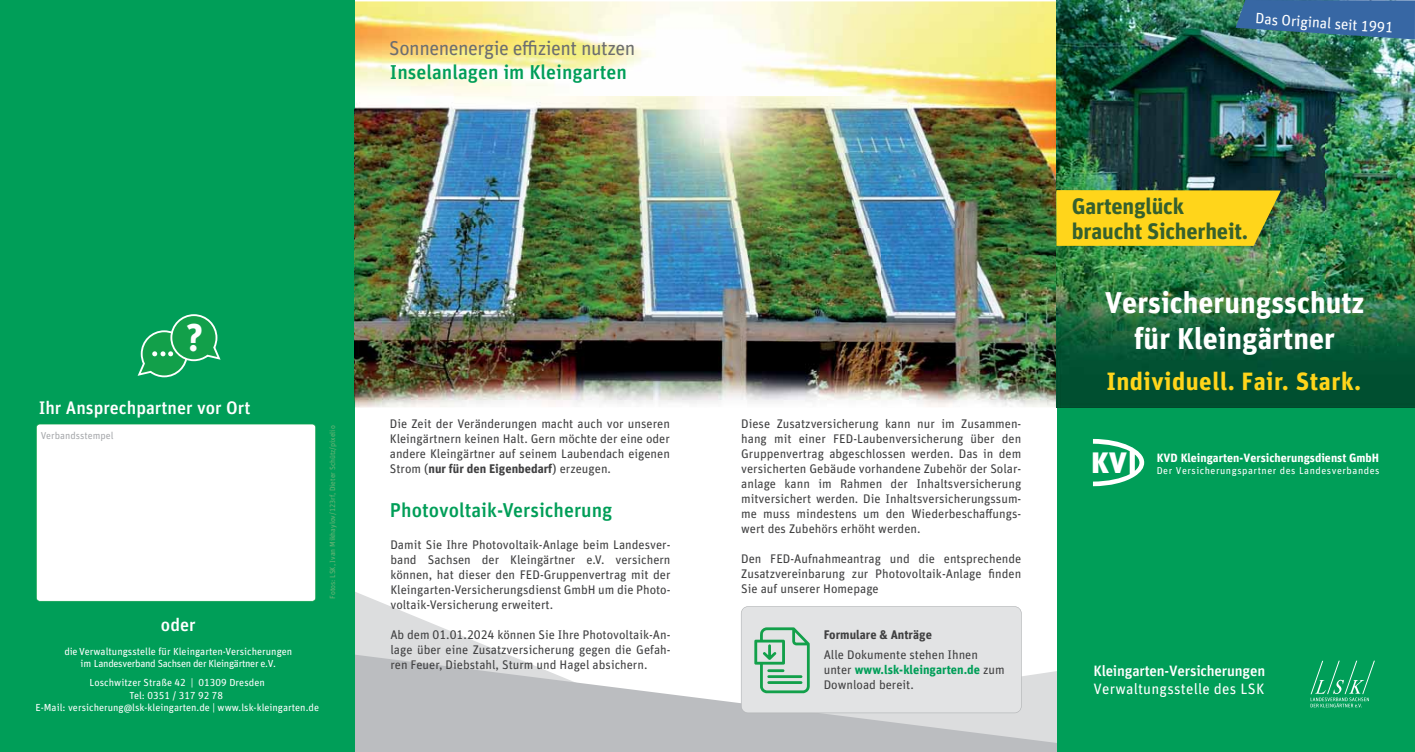
<style>
.page{position:relative;width:1415px;height:752px;background:#fff}
.page>*{position:absolute;margin:0;border:0;box-sizing:border-box;transform-origin:0 0}
.t1{font:700 38.75px "FF Unit Pro";color:#fff}
.t2{font:700 30px/36px "FF Unit Pro";color:#fff;text-align:center}
.t3{font:900 29.5px "FF Unit Pro";color:#fff;scale:1.05 1}
.t4{font:700 25px "FF Unit Pro";letter-spacing:.02em;color:#ffd51b}
.t5{font:700 22.5px/25px "FF Unit Pro";letter-spacing:-.01em;color:#35602e}
.t6{font:500 20px "FF Unit Pro";color:#009e58}
.t7{font:20px "FF Unit Pro";letter-spacing:-.025em;color:#6d6e70}
.t8{font:500 18.12px "FF Unit Pro";color:#fff}
.t9{font:15px "FF Unit Pro";letter-spacing:.015em;color:#fff}
.t10{font:500 15px "FF Unit Pro";letter-spacing:-.01em;color:#fff}
.t11{font:12.5px/15px "FF Unit Pro";color:#404041;text-align:justify}
.t12{font:700 12.5px "FF Unit Pro";color:#404041}
.t13{font:700 12px "FF Unit Pro";color:#fff}
.t14{font:10.25px/12.2px "FF Unit Pro";color:#fff;text-align:center}
.t15{font:10px "FF Unit Pro";letter-spacing:.05em;color:#fff}
.t16{font:10px "FF Unit Pro";color:#a7a9ac}
.t17{font:7.5px "FF Unit Pro";letter-spacing:-.005em;color:#6db377}
.s1{font-weight:700}
.s2{font-weight:700;color:#009e58}
</style>
<div class="page">
<img style="left:354px;top:1px;width:702px;height:407px">
<svg style="left:354px;top:591px;width:152px;height:63px"></svg>
<svg style="left:354px;top:654px;width:702px;height:98px;fill:#bbbdc0"></svg>
<img style="left:1056px;top:41px;width:358px;height:711px">
<div style="left:0;top:1px;width:354px;height:751px;background:#009e58"></div>
<svg style="left:138px;top:314px;width:82px;height:63px"></svg>
<div style="left:36px;top:424px;width:280px;height:177px;background:#fff"></div>
<svg style="left:740px;top:606px;width:281px;height:107px;background:#d9e0dd"></svg>
<img style="left:355px;top:96px;width:701px;height:131px">
<img style="left:354px;top:96px;width:1px;height:311px">
<img style="left:1056px;top:0;width:358px;height:41px">
<img style="left:1056px;top:41px;width:2px;height:367px">
<img style="left:1413px;top:41px;width:1px;height:367px">
<svg style="left:1056px;top:190px;width:224px;height:56px;background:#f1ce1d"></svg>
<img style="left:1235px;top:0;width:179px;height:39px">
<svg style="left:1092px;top:439px;width:51px;height:47px"></svg>
<svg style="left:1310px;top:661px;width:64px;height:46px;background:#21aa6d"></svg>
<h3 class="t7" style="left:389px;top:40px;width:247px">Sonnenenergie effizient nutzen</h3>
<h3 class="t6" style="left:390px;top:65px;width:238px">Inselanlagen im Kleingarten</h3>
<h1 class="t1" style="left:186px;top:323px;width:19px">?</h1>
<h3 class="t8" style="left:39px;top:401px;width:213px">Ihr Ansprechpartner vor Ort</h3>
<p class="t16" style="left:41px;top:432px;width:74px">Verbandsstempel</p>
<h3 class="t8" style="left:161px;top:617px;width:36px">oder</h3>
<p class="t14" style="left:64px;top:646px;width:229px">die Verwaltungsstelle für Kleingarten-Versicherungen im Landesverband Sachsen der Kleingärtner e.V.</p>
<p class="t14" style="left:90px;top:677px;width:177px;line-height:12.9px">Loschwitzer Straße 42 | 01309 Dresden<br>Tel: 0351 / 317 92 78</p>
<p class="t14" style="left:35px;top:702px;width:285px">E-Mail: versicherung@lsk-kleingarten.de | www.lsk-kleingarten.de</p>
<p class="t17" style="left:329px;top:599px;width:175px;rotate:-90deg">Fotos: LSK, Ivan Mikhaylov/123rf, Dieter Schütz/pixelio</p>
<p class="t11" style="left:390px;top:417px;width:281px">Die Zeit der Veränderungen macht auch vor unseren Kleingärtnern keinen Halt. Gern möchte der eine oder andere Kleingärtner auf seinem Laubendach eigenen Strom (<span class="s1">nur für den Eigenbedarf</span>) erzeugen.</p>
<h3 class="t6" style="left:390px;top:502px;width:224px">Photovoltaik-Versicherung</h3>
<p class="t11" style="left:390px;top:538px;width:281px">Damit Sie Ihre Photovoltaik-Anlage beim Landesver&shy;band Sachsen der Kleingärtner e.V. versichern können, hat dieser den FED-Gruppenvertrag mit der Kleingarten-Versicherungsdienst GmbH um die Photo&shy;voltaik-Versicherung erweitert.</p>
<p class="t11" style="left:390px;top:628px;width:281px">Ab dem 01.01.2024 können Sie Ihre Photovoltaik-An&shy;lage über eine Zusatzversicherung gegen die Gefah&shy;ren Feuer, Diebstahl, Sturm und Hagel absichern.</p>
<p class="t9" style="left:1255px;top:13px;width:139px;rotate:4deg">Das Original seit 1991</p>
<p class="t11" style="left:741px;top:417px;width:281px">Diese Zusatzversicherung kann nur im Zusammen&shy;hang mit einer FED-Laubenversicherung über den Gruppenvertrag abgeschlossen werden. Das in dem versicherten Gebäude vorhandene Zubehör der Solar&shy;anlage kann im Rahmen der Inhaltsversicherung mitversichert werden. Die Inhaltsversicherungssum&shy;me muss mindestens um den Wiederbeschaffungs&shy;wert des Zubehörs erhöht werden.</p>
<p class="t11" style="left:741px;top:552px;width:281px">Den FED-Aufnahmeantrag und die entsprechende Zusatzvereinbarung zur Photovoltaik-Anlage finden Sie auf unserer Homepage</p>
<p class="t12" style="left:823px;top:630px;width:110px">Formulare &amp; Anträge</p>
<p class="t11" style="left:823px;top:648px;width:182px;text-align:left">Alle Dokumente stehen Ihnen unter <span class="s2">www.lsk-kleingarten.de</span> zum<br>Download bereit.</p>
<h3 class="t5" style="left:1071px;top:195px;width:178px">Gartenglück braucht Sicherheit.</h3>
<h2 class="t2" style="left:1104px;top:287px;width:261px">Versicherungsschutz für Kleingärtner</h2>
<h3 class="t4" style="left:1106px;top:371px;width:256px">Individuell. Fair. Stark.</h3>
<h3 class="t3" style="left:1090px;top:445px;width:36px">KV</h3>
<p class="t13" style="left:1156px;top:453px;width:224px">KVD Kleingarten-Versicherungsdienst GmbH</p>
<p class="t15" style="left:1156px;top:466px;width:224px">Der Versicherungspartner des Landesverbandes</p>
<p class="t10" style="left:1093px;top:665px;width:173px">Kleingarten-Versicherungen</p>
<p class="t9" style="left:1093px;top:683px;width:172px">Verwaltungsstelle des LSK</p>
</div>
